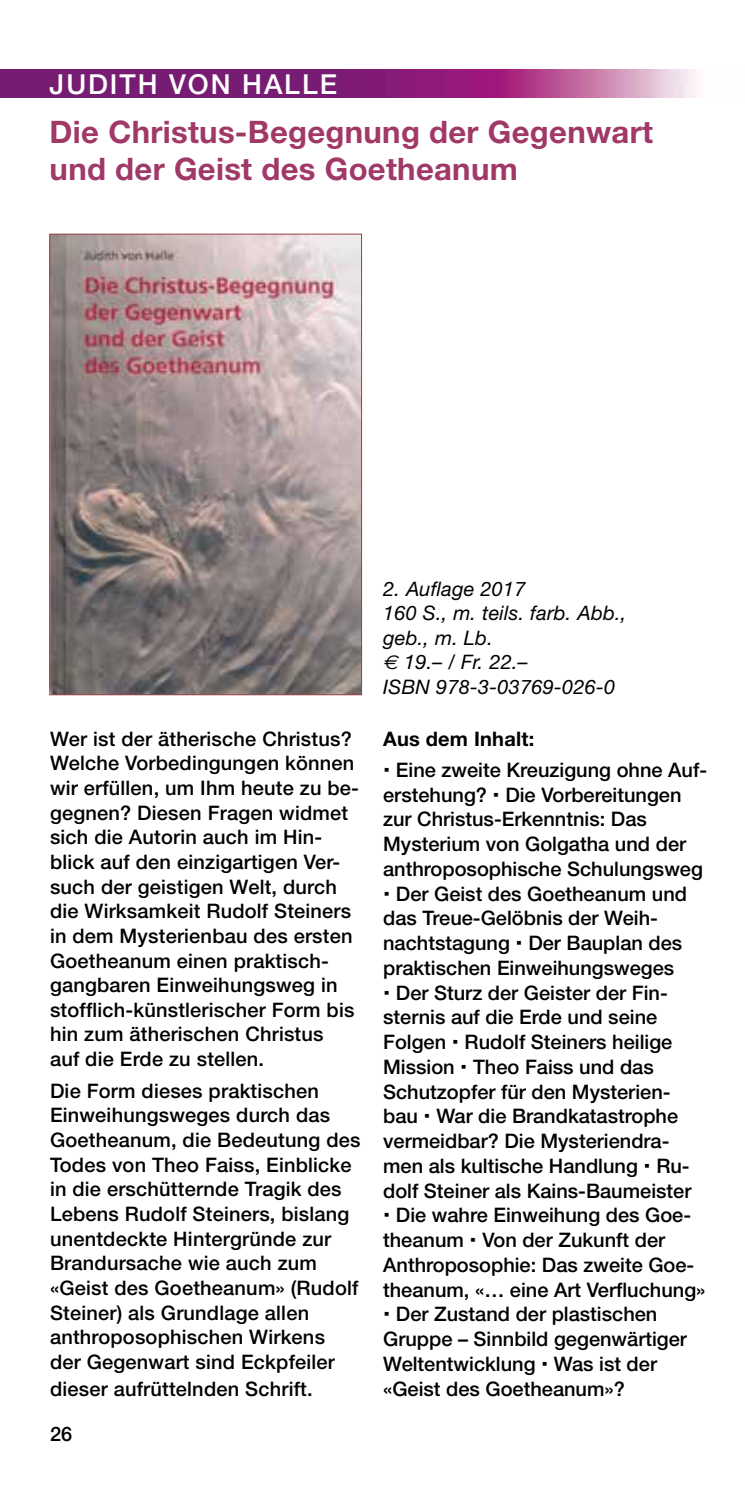
<style>
.page{position:relative;width:745px;height:1489px;background:#fff}
.page>*{position:absolute;margin:0;border:0;box-sizing:border-box;transform-origin:0 0}
.t1{font:700 31px/36.2px "Helvetica Neue";letter-spacing:.01em;color:#a13968}
.t2{font:500 27.5px "Helvetica Neue";letter-spacing:.07em;color:#fff}
.t3{font:500 20px/24.5px "Helvetica Neue";letter-spacing:.01em;color:#000}
.t4{font:italic 20px/24.5px "Helvetica Neue";letter-spacing:.01em;color:#000}
.t5{font:700 20px "Helvetica Neue";letter-spacing:.01em;color:#000}
.s1{font-family:"Euro Sans"}
</style>
<div class="page">
<img style="left:52px;top:236px;width:307px;height:457px">
<div style="left:50px;top:234px;width:311px;height:461px;border:1px solid #9a4144"></div>
<img style="left:0;top:70px;width:697px;height:28px">
<h2 class="t2" style="left:50px;top:67px;width:289px">JUDITH VON HALLE</h2>
<h1 class="t1" style="left:50px;top:113px;width:604px">Die Christus-Begegnung der Gegenwart und der Geist des Goetheanum</h1>
<p class="t3" style="left:50px;top:726px;width:310px">Wer ist der ätherische Christus?<br>Welche Vorbedingungen können wir erfüllen, um Ihm heute zu be&shy;gegnen? Diesen Fragen widmet sich die Autorin auch im Hin&shy;blick auf den einzigartigen Ver&shy;such der geistigen Welt, durch die Wirksamkeit Rudolf Steiners in dem Mysterienbau des ersten<br>Goetheanum einen praktisch&shy;gangbaren Einweihungsweg in stofflich-künstlerischer Form bis hin zum ätherischen Christus<br>auf die Erde zu stellen.</p>
<p class="t3" style="left:50px;top:1078px;width:312px">Die Form dieses praktischen<br>Einweihungsweges durch das<br>Goetheanum, die Bedeutung des<br>Todes von Theo Faiss, Einblicke in die erschütternde Tragik des<br>Lebens Rudolf Steiners, bislang unentdeckte Hintergründe zur<br>Brandursache wie auch zum «Geist des Goetheanum» (Rudolf<br>Steiner) als Grundlage allen anthroposophischen Wirkens der Gegenwart sind Eckpfeiler</p>
<p class="t3" style="left:50px;top:1376px;width:264px">dieser aufrüttelnden Schrift.</p>
<p class="t3" style="left:50px;top:1420px;width:24px">26</p>
<p class="t4" style="left:383px;top:576px;width:245px">2. Auflage 2017<br>160 S., m. teils. farb. Abb., geb., m. Lb.<br><span class="s1">€</span> 19.– / Fr. 22.–<br>ISBN 978-3-03769-026-0</p>
<p class="t5" style="left:383px;top:726px;width:152px">Aus dem Inhalt:</p>
<p class="t3" style="left:395px;top:757px;width:312px">Eine zweite Kreuzigung ohne Auf-</p>
<p class="t3" style="left:383px;top:782px;width:300px">erstehung? Die Vorbereitungen</p>
<p class="t3" style="left:383px;top:806px;width:265px">zur Christus-Erkenntnis: Das</p>
<p class="t3" style="left:383px;top:831px;width:304px">Mysterium von Golgatha und der</p>
<p class="t3" style="left:383px;top:856px;width:321px">anthroposophische Schulungsweg</p>
<p class="t3" style="left:395px;top:881px;width:292px">Der Geist des Goetheanum und</p>
<p class="t3" style="left:383px;top:905px;width:276px">das Treue-Gelöbnis der Weih-</p>
<p class="t3" style="left:383px;top:930px;width:300px">nachtstagung Der Bauplan des</p>
<p class="t3" style="left:383px;top:955px;width:292px">praktischen Einweihungsweges</p>
<p class="t3" style="left:395px;top:980px;width:273px">Der Sturz der Geister der Fin-</p>
<p class="t3" style="left:383px;top:1004px;width:275px">sternis auf die Erde und seine</p>
<p class="t3" style="left:383px;top:1029px;width:290px">Folgen Rudolf Steiners heilige</p>
<p class="t3" style="left:383px;top:1054px;width:272px">Mission Theo Faiss und das</p>
<p class="t3" style="left:383px;top:1079px;width:289px">Schutzopfer für den Mysterien-</p>
<p class="t3" style="left:383px;top:1103px;width:296px">bau War die Brandkatastrophe</p>
<p class="t3" style="left:383px;top:1128px;width:288px">vermeidbar? Die Mysteriendra-</p>
<p class="t3" style="left:383px;top:1153px;width:308px">men als kultische Handlung Ru-</p>
<p class="t3" style="left:383px;top:1178px;width:309px">dolf Steiner als Kains-Baumeister</p>
<p class="t3" style="left:395px;top:1202px;width:296px">Die wahre Einweihung des Goe-</p>
<p class="t3" style="left:383px;top:1227px;width:283px">theanum Von der Zukunft der</p>
<p class="t3" style="left:383px;top:1252px;width:312px">Anthroposophie: Das zweite Goe-</p>
<p class="t3" style="left:383px;top:1276px;width:323px">theanum, «… eine Art Verfluchung»</p>
<p class="t3" style="left:395px;top:1301px;width:263px">Der Zustand der plastischen</p>
<p class="t3" style="left:383px;top:1326px;width:305px">Gruppe – Sinnbild gegenwärtiger</p>
<p class="t3" style="left:383px;top:1351px;width:275px">Weltentwicklung Was ist der</p>
<p class="t3" style="left:383px;top:1375px;width:243px">«Geist des Goetheanum»?</p>
</div>
